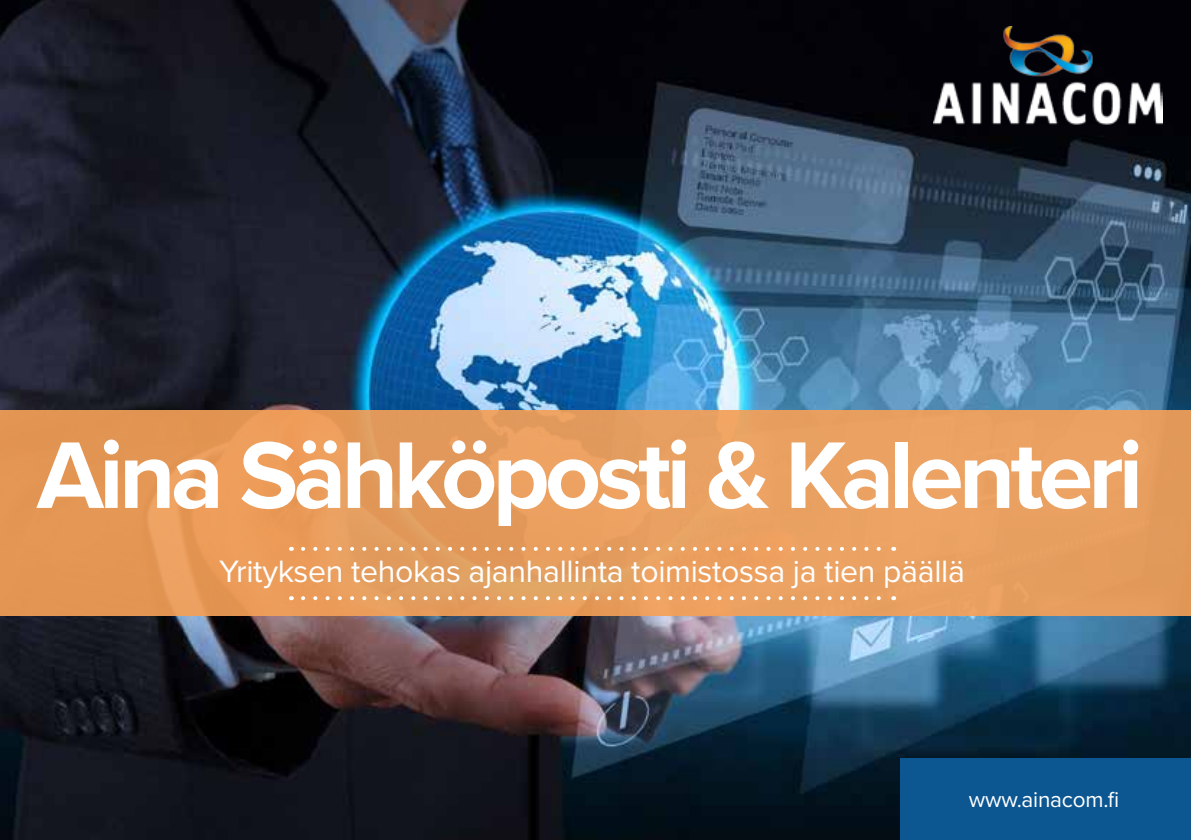
<style>
.page{position:relative;width:1191px;height:840px;background:#fff}
.page>*{position:absolute;margin:0;border:0;box-sizing:border-box;transform-origin:0 0}
.t1{font:700 98px "Proxima Nova";letter-spacing:-.05em;color:#fff}
.t2{font:32px "Proxima Nova";letter-spacing:-.01em;color:#fff}
.t3{font:22.4px "Proxima Nova";letter-spacing:-.01em;color:#fff}
</style>
<div class="page">
<img style="left:0;top:0;width:1191px;height:839px">
<img style="left:933px;top:27px;width:229px;height:105px">
<div style="left:900px;top:758px;width:291px;height:81px;background:#0c5691"></div>
<div style="left:0;top:410px;width:1191px;height:205px;background:#e89e5f"></div>
<svg style="left:303px;top:546px;width:584px;height:4px"></svg>
<svg style="left:303px;top:596px;width:584px;height:4px"></svg>
<h1 class="t1" style="left:37px;top:416px;width:1108px">Aina Sähköposti &amp; Kalenteri</h1>
<p class="t2" style="left:219px;top:551px;width:747px">Yrityksen tehokas ajanhallinta toimistossa ja tien päällä</p>
<p class="t3" style="left:968px;top:785px;width:152px">www.ainacom.fi</p>
</div>
